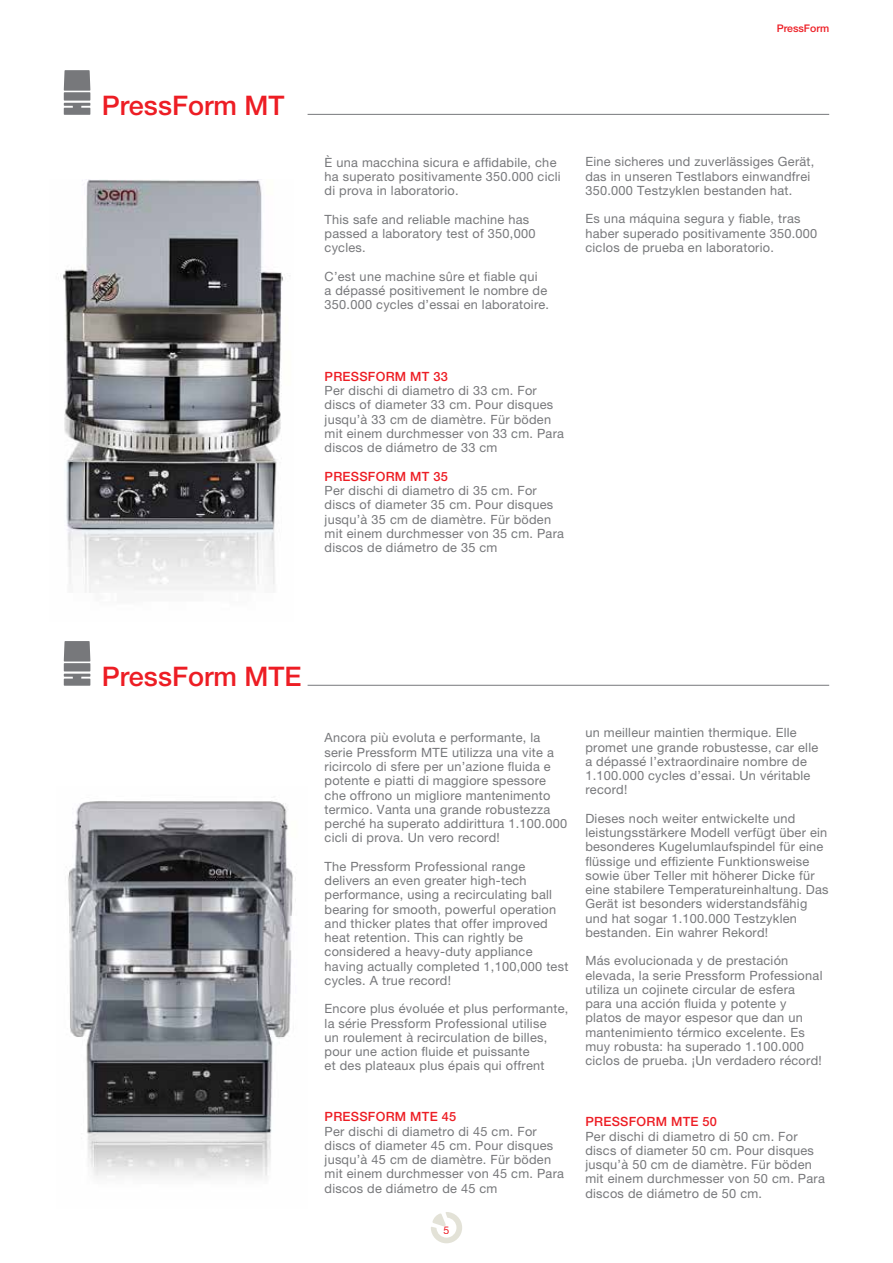
<style>
.page{position:relative;width:893px;height:1263px;background:#fff}
.page>*{position:absolute;margin:0;border:0;box-sizing:border-box;transform-origin:0 0}
.t1{font:500 27px "Helvetica Neue LT Std";color:#ed1d24}
.t2{font:12.75px/14.2px "Helvetica Neue LT Pro";letter-spacing:.02em;color:#77787b}
.t3{font:500 12.75px "Helvetica Neue LT Pro";letter-spacing:.02em;color:#ed1d24}
.t4{font:500 10.5px "Helvetica Neue LT Std";color:#ed1d24}
.t5{font:10.5px "Helvetica Neue";color:#ed1d24}
</style>
<div class="page">
<div style="left:64px;top:92px;width:26px;height:9px;background:#77787b"></div>
<svg style="left:64px;top:103px;width:26px;height:12px"></svg>
<svg style="left:64px;top:70px;width:26px;height:21px"></svg>
<div style="left:64px;top:663px;width:26px;height:8px;background:#77787b"></div>
<svg style="left:64px;top:674px;width:26px;height:12px"></svg>
<svg style="left:64px;top:641px;width:26px;height:20px"></svg>
<hr style="left:308px;top:114px;width:521px;height:1px;background:#77787b">
<hr style="left:308px;top:685px;width:521px;height:1px;background:#77787b">
<img style="left:57px;top:180px;width:226px;height:413px">
<img style="left:68px;top:801px;width:228px;height:377px">
<svg style="left:431px;top:1212px;width:31px;height:31px"></svg>
<h1 class="t1" style="left:102px;top:89px;width:184px">PressForm MT</h1>
<p class="t4" style="left:777px;top:22px;width:54px">PressForm</p>
<p class="t2" style="left:325px;top:155px;width:238px">È una macchina sicura e affidabile, che ha superato positivamente 350.000 cicli di prova in laboratorio.</p>
<p class="t2" style="left:325px;top:212px;width:212px">This safe and reliable machine has passed a laboratory test of 350,000 cycles.</p>
<p class="t2" style="left:325px;top:269px;width:226px">C’est une machine sûre et fiable qui<br>a dépassé positivement le nombre de<br>350.000 cycles d’essai en laboratoire.</p>
<p class="t2" style="left:585px;top:155px;width:231px">Eine sicheres und zuverlässiges Gerät, das in unseren Testlabors einwandfrei<br>350.000 Testzyklen bestanden hat.</p>
<p class="t2" style="left:585px;top:212px;width:233px">Es una máquina segura y fiable, tras haber superado positivamente 350.000 ciclos de prueba en laboratorio.</p>
<p class="t3" style="left:325px;top:369px;width:125px">PRESSFORM MT 33</p>
<p class="t2" style="left:325px;top:383px;width:241px">Per dischi di diametro di 33 cm. For discs of diameter 33 cm. Pour disques jusqu’à 33 cm de diamètre. Für böden mit einem durchmesser von 33 cm. Para discos de diámetro de 33 cm</p>
<p class="t3" style="left:325px;top:469px;width:125px">PRESSFORM MT 35</p>
<p class="t2" style="left:325px;top:483px;width:241px">Per dischi di diametro di 35 cm. For discs of diameter 35 cm. Pour disques jusqu’à 35 cm de diamètre. Für böden mit einem durchmesser von 35 cm. Para discos de diámetro de 35 cm</p>
<h1 class="t1" style="left:102px;top:660px;width:201px">PressForm MTE</h1>
<p class="t2" style="left:325px;top:731px;width:244px">Ancora più evoluta e performante, la serie Pressform MTE utilizza una vite a ricircolo di sfere per un’azione fluida e potente e piatti di maggiore spessore che offrono un migliore mantenimento termico. Vanta una grande robustezza perché ha superato addirittura 1.100.000 cicli di prova. Un vero record!</p>
<p class="t2" style="left:325px;top:859px;width:245px">The Pressform Professional range delivers an even greater high-tech performance, using a recirculating ball bearing for smooth, powerful operation and thicker plates that offer improved heat retention. This can rightly be considered a heavy-duty appliance having actually completed 1,100,000 test cycles. A true record!</p>
<p class="t2" style="left:325px;top:1001px;width:245px">Encore plus évoluée et plus performante, la série Pressform Professional utilise<br>un roulement à recirculation de billes, pour une action fluide et puissante<br>et des plateaux plus épais qui offrent</p>
<p class="t3" style="left:325px;top:1109px;width:133px">PRESSFORM MTE 45</p>
<p class="t2" style="left:325px;top:1124px;width:241px">Per dischi di diametro di 45 cm. For discs of diameter 45 cm. Pour disques jusqu’à 45 cm de diamètre. Für böden mit einem durchmesser von 45 cm. Para discos de diámetro de 45 cm</p>
<p class="t5" style="left:444px;top:1222px;width:7px">5</p>
<p class="t2" style="left:585px;top:725px;width:234px">un meilleur maintien thermique. Elle promet une grande robustesse, car elle a dépassé l’extraordinaire nombre de<br>1.100.000 cycles d’essai. Un véritable record!</p>
<p class="t2" style="left:585px;top:811px;width:245px">Dieses noch weiter entwickelte und leistungsstärkere Modell verfügt über ein besonderes Kugelumlaufspindel für eine flüssige und effiziente Funktionsweise sowie über Teller mit höherer Dicke für eine stabilere Temperatureinhaltung. Das Gerät ist besonders widerstandsfähig und hat sogar 1.100.000 Testzyklen bestanden. Ein wahrer Rekord!</p>
<p class="t2" style="left:585px;top:953px;width:239px">Más evolucionada y de prestación elevada, la serie Pressform Professional utiliza un cojinete circular de esfera para una acción fluida y potente y platos de mayor espesor que dan un mantenimiento térmico excelente. Es muy robusta: ha superado 1.100.000 ciclos de prueba. ¡Un verdadero récord!</p>
<p class="t3" style="left:585px;top:1114px;width:133px">PRESSFORM MTE 50</p>
<p class="t2" style="left:585px;top:1129px;width:241px">Per dischi di diametro di 50 cm. For discs of diameter 50 cm. Pour disques jusqu’à 50 cm de diamètre. Für böden mit einem durchmesser von 50 cm. Para discos de diámetro de 50 cm.</p>
</div>
